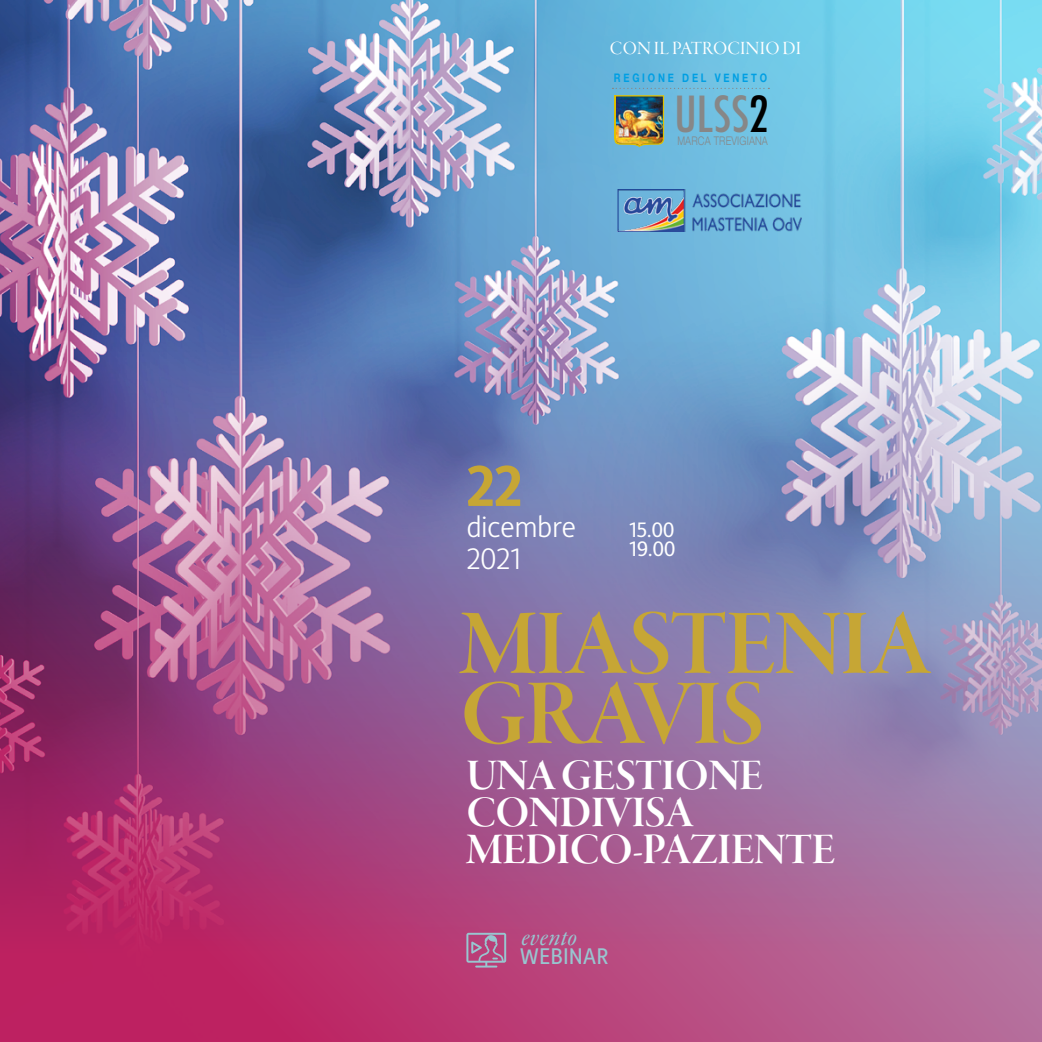
<style>
.page{position:relative;width:1042px;height:1042px;background:#fff}
.page>*{position:absolute;margin:0;border:0;box-sizing:border-box;transform-origin:0 0}
.t1{font:96.25px/70px "Garamond Premr Pro Smbd Disp";letter-spacing:-.015em;color:#c6a635}
.t2{font:700 57.75px "Alber New";color:#c6a635}
.t3{font:500 condensed 48.3px "Futura";letter-spacing:-.005em;color:#878787}
.t4{font:45.5px/36.8px "Garamond Premr Pro Smbd Disp";letter-spacing:-.015em;color:#fff}
.t5{font:300 29.75px/31.5px "Alber New";letter-spacing:-.02em;color:#fff}
.t6{font:28px "Garamond Premr Pro Med It Disp";letter-spacing:.02em;color:#98c6d0}
.t7{font:22.75px "Alber New";color:#98c6d0}
.t8{font:21px/19.2px "Alber New";letter-spacing:-.02em;color:#fff}
.t9{font:19.25px "Garamond Premr Pro Disp";letter-spacing:.01em;color:#fff}
.t10{font:300 11.9px "Helvetica Neue";letter-spacing:.02em;color:#878787;scale:.8 1}
.t11{font:700 11.72px "Helvetica Neue";letter-spacing:.295em;color:#009fe3;scale:.8 1}
.s1{color:#000}
</style>
<div class="page">
<img style="left:0;top:0;width:1042px;height:1042px">
<svg style="left:466px;top:933px;width:40px;height:34px"></svg>
<img style="left:617px;top:189px;width:184px;height:42px">
<img style="left:614px;top:96px;width:50px;height:51px">
<hr style="left:614px;top:95px;width:50px;height:1px;background:#dfc000">
<svg style="left:612px;top:88px;width:157px;height:1px"></svg>
<p class="t9" style="left:610px;top:37px;width:193px">CON IL PATROCINIO DI</p>
<p class="t11" style="left:614px;top:69px;width:193px">REGIONE DEL VENETO</p>
<p class="t3" style="left:674px;top:83px;width:96px">ULSS<span class="s1">2</span></p>
<p class="t10" style="left:677px;top:131px;width:115px">MARCA TREVIGIANA</p>
<p class="t2" style="left:466px;top:448px;width:58px">22</p>
<p class="t5" style="left:466px;top:510px;width:112px">dicembre<br>2021</p>
<p class="t8" style="left:629px;top:519px;width:48px">15.00<br>19.00</p>
<h1 class="t1" style="left:460px;top:612px;width:473px">MIASTENIA<br>GRAVIS</h1>
<p class="t4" style="left:466px;top:759px;width:370px">UNA GESTIONE<br>CONDIVISA<br>MEDICO-PAZIENTE</p>
<p class="t6" style="left:521px;top:921px;width:57px">evento</p>
<p class="t7" style="left:520px;top:941px;width:90px">WEBINAR</p>
</div>
